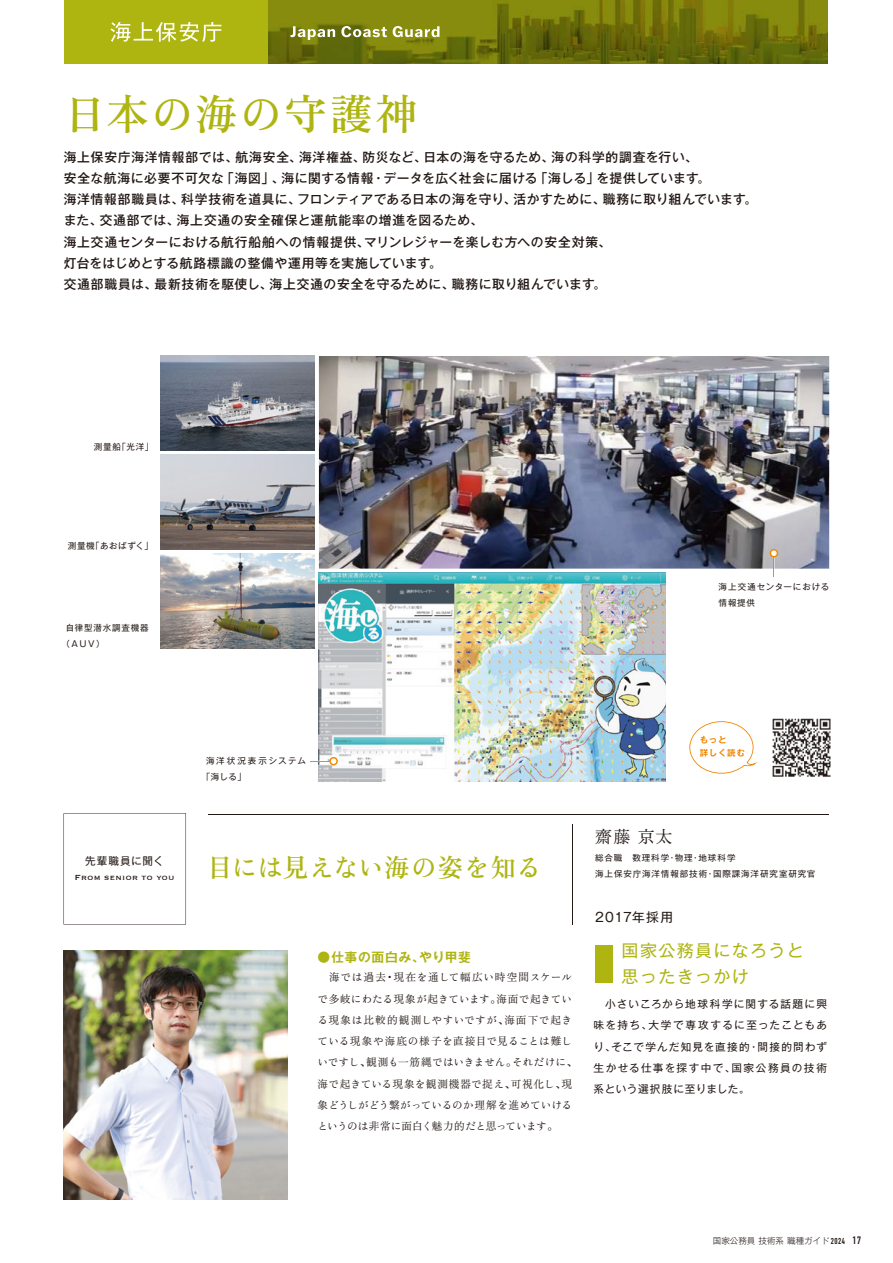
<style>
.page{position:relative;width:893px;height:1263px;background:#fff}
.page>*{position:absolute;margin:0;border:0;box-sizing:border-box;transform-origin:0 0}
.t1{font:700 42.45px "Zen Old Mincho";letter-spacing:.05em;color:#aeb511}
.t2{font:700 25.5px "Zen Old Mincho";letter-spacing:.01em;color:#aeb511}
.t3{font:16.95px/25.5px "Gothic MB101 Pro";letter-spacing:.08em;color:#aeb511}
.t4{font:16.95px "Zen Old Mincho";color:#221815}
.t5{font:500 12.75px/21.3px "Gothic MB101 Pro";letter-spacing:.045em;color:#221815}
.t6{font:700 12.75px "Gothic MB101 Pro De";letter-spacing:.05em;color:#aeb511}
.t7{font:12.75px "Gothic MB101 Pro";letter-spacing:.065em;color:#221815}
.t8{font:10.65px/21.3px "Zen Old Mincho";letter-spacing:.025em;color:#221815}
.t9{font:10.65px/21.3px "Gothic MB101 Pro";letter-spacing:.11em;color:#221815;text-align:justify}
.t10{font:10.65px "Gothic MB101 Pro";letter-spacing:.075em;color:#221815}
.t11{font:9.6px "Copperplate";letter-spacing:.035em;color:#221815}
.t12{font:8.55px/15.9px "Gothic MB101 Pro";letter-spacing:.1em;color:#221815}
.t13{font:300 8.55px "Gothic MB101 Pro";color:#221815}
.t14{font:8.55px/15.9px "Gothic MB101 Pro";letter-spacing:.205em;color:#221815}
.t15{font:8.55px "Gothic MB101 Pro";letter-spacing:.075em;color:#221815}
.t16{font:700 8.55px/12.8px "Gothic MB101 Pro De";letter-spacing:.075em;color:#f08500}
.s1{font-family:"DIN Engschrift Std";font-weight:400}
.s2{font-family:"DIN Engschrift Std";font-weight:400;font-size:10.65px}
</style>
<div class="page">
<div style="left:64px;top:0;width:764px;height:64px;background:#aeb511"></div>
<img style="left:268px;top:0;width:560px;height:64px">
<div style="left:595px;top:946px;width:18px;height:37px;background:#aeb511"></div>
<svg style="left:111px;top:22px;width:110px;height:20px"></svg>
<img style="left:319px;top:356px;width:510px;height:213px">
<hr style="left:208px;top:814px;width:621px;height:1px;background:#221815">
<svg style="left:64px;top:813px;width:122px;height:111px"></svg>
<hr style="left:572px;top:824px;width:1px;height:100px;background:#221815">
<img style="left:772px;top:718px;width:59px;height:59px">
<svg style="left:689px;top:721px;width:69px;height:53px"></svg>
<img style="left:64px;top:951px;width:224px;height:248px">
<svg style="left:770px;top:549px;width:8px;height:28px"></svg>
<img style="left:161px;top:554px;width:154px;height:94px">
<img style="left:161px;top:455px;width:154px;height:94px">
<img style="left:161px;top:356px;width:154px;height:95px">
<img style="left:319px;top:573px;width:346px;height:208px">
<svg style="left:310px;top:757px;width:28px;height:8px"></svg>
<svg style="left:291px;top:26px;width:44px;height:14px"></svg>
<svg style="left:341px;top:26px;width:46px;height:11px"></svg>
<svg style="left:393px;top:26px;width:46px;height:11px"></svg>
<h1 class="t1" style="left:64px;top:89px;width:356px">日本の海の守護神</h1>
<p class="t5" style="left:64px;top:145px;width:695px">海上保安庁海洋情報部では、航海安全、海洋権益、防災など、日本の海を守るため、海の科学的調査を行い、<br>安全な航海に必要不可欠な「海図」、海に関する情報・データを広く社会に届ける「海しる」を提供しています。<br>海洋情報部職員は、科学技術を道具に、フロンティアである日本の海を守り、活かすために、職務に取り組んでいます。また、交通部では、海上交通の安全確保と運航能率の増進を図るため、<br>海上交通センターにおける航行船舶への情報提供、マリンレジャーを楽しむ方への安全対策、<br>灯台をはじめとする航路標識の整備や運用等を実施しています。<br>交通部職員は、最新技術を駆使し、海上交通の安全を守るために、職務に取り組んでいます。</p>
<p class="t12" style="left:94px;top:437px;width:61px">測量船「光洋」</p>
<p class="t15" style="left:68px;top:538px;width:87px">測量機「あおばずく」</p>
<p class="t12" style="left:62px;top:619px;width:88px;text-indent:4px">自律型潜水調査機器（ＡＵＶ）</p>
<p class="t12" style="left:719px;top:577px;width:112px">海上交通センターにおける情報提供</p>
<p class="t10" style="left:85px;top:852px;width:80px">先輩職員に聞く</p>
<p class="t11" style="left:75px;top:871px;width:101px">From senior to you</p>
<p class="t14" style="left:202px;top:752px;width:106px;text-indent:4px">海洋状況表示システム「海しる」</p>
<h2 class="t2" style="left:207px;top:852px;width:336px">目には見えない海の姿を知る</h2>
<p class="t6" style="left:318px;top:946px;width:155px">●仕事の面白み、やり甲斐</p>
<p class="t8" style="left:318px;top:967px;width:261px">　海では過去・現在を通して幅広い時空間スケールで多岐にわたる現象が起きています。海面で起きている現象は比較的観測しやすいですが、海面下で起きている現象や海底の様子を直接目で見ることは難しいですし、観測も一筋縄ではいきません。それだけに、海で起きている現象を観測機器で捉え、可視化し、現象どうしがどう繋がっているのか理解を進めていけるというのは非常に面白く魅力的だと思っています。</p>
<p class="t16" style="left:700px;top:732px;width:47px">もっと<br>詳しく読む</p>
<h3 class="t4" style="left:595px;top:827px;width:79px">齋藤 京太</h3>
<p class="t12" style="left:595px;top:848px;width:222px">総合職　数理科学・物理・地球科学<br>海上保安庁海洋情報部技術・国際課海洋研究室研究官</p>
<p class="t7" style="left:595px;top:906px;width:79px">2017年採用</p>
<h3 class="t3" style="left:622px;top:936px;width:184px">国家公務員になろうと思ったきっかけ</h3>
<p class="t9" style="left:593px;top:992px;width:235px">　小さいころから地球科学に関する話題に興味を持ち、大学で専攻するに至ったこともあり、そこで学んだ知見を直接的・間接的問わず生かせる仕事を探す中で、国家公務員の技術系という選択肢に至りました。</p>
<p class="t13" style="left:713px;top:1233px;width:150px">国家公務員 技術系 職種ガイド<span class="s1">2024</span> <span class="s2">17</span></p>
</div>
